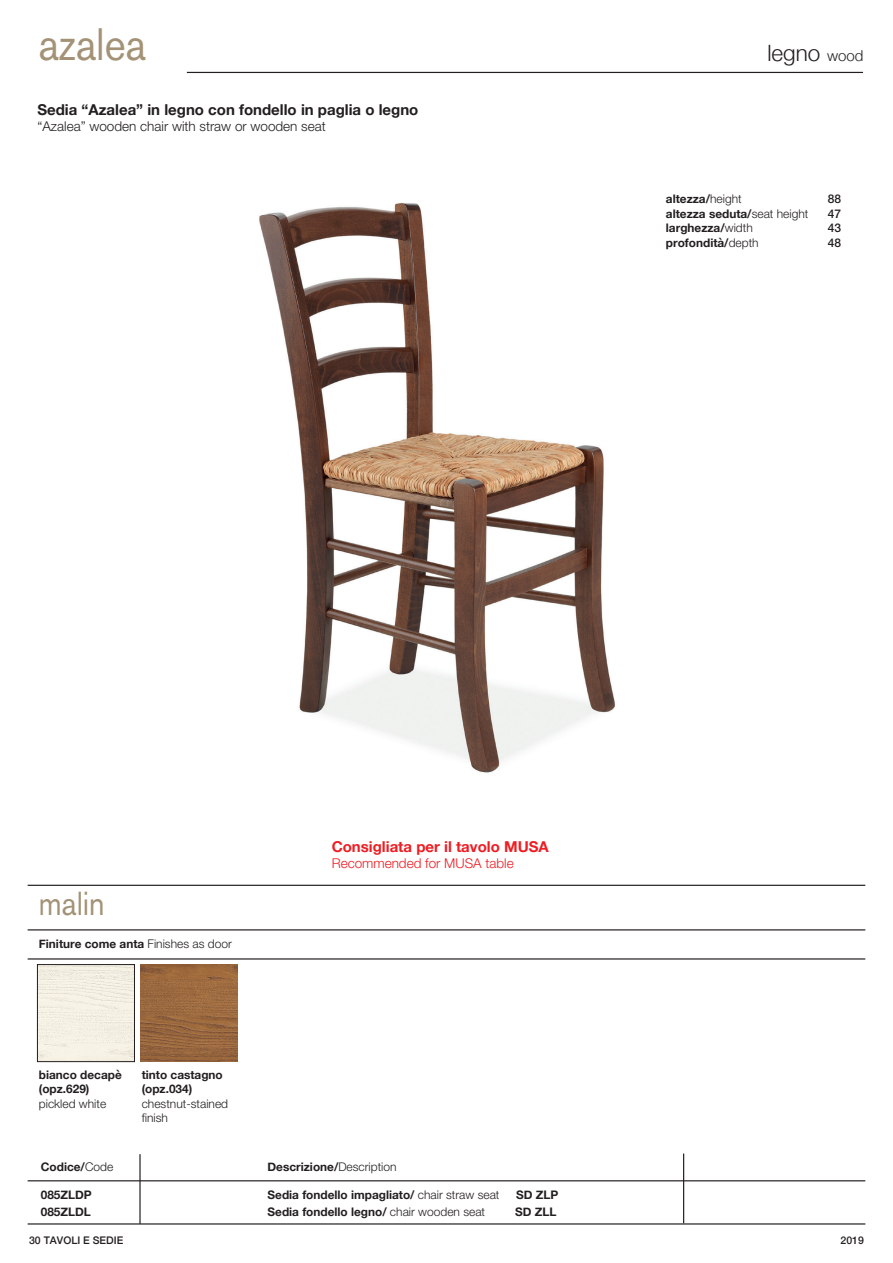
<style>
.page{position:relative;width:893px;height:1263px;background:#fff}
.page>*{position:absolute;margin:0;border:0;box-sizing:border-box;transform-origin:0 0}
.t1{font:45px "Akzidenz Grotesk BQ";color:#a39276;scale:.9 1}
.t2{font:33px "Akzidenz Grotesk BQ";color:#a39276;scale:.9 1}
.Normale{font:300 22.5px "Helvetica Neue";color:#231f20}
.Normale-2{font:700 15px "Helvetica Neue";color:#231f20}
.Normale-3{font:700 15px "Helvetica Neue";color:#ee1d23}
.Normale-4{font:300 13.5px "Helvetica Neue LT Pro";color:#231f20}
.Normale-5{font:300 13.5px "Helvetica Neue LT Pro";color:#ee1d23}
.Normale-6{font:300 12px/14.4px "Helvetica Neue LT Pro";color:#231f20}
.Normale-7{font:500 12px "Helvetica Neue LT Pro";color:#231f20}
.Normale-8{font:700 11.85px/14.1px "Helvetica Neue";color:#231f20}
.Normale-9{font:500 10.5px "Helvetica Neue";color:#231f20}
.s1{font-size:15px}
.s2{font-family:"Helvetica Neue LT Pro";font-weight:300;font-size:12px}
</style>
<div class="page">
<img style="left:259px;top:203px;width:357px;height:570px">
<hr style="left:187px;top:72px;width:676px;height:1px;background:#231f20">
<hr style="left:28px;top:1223px;width:837px;height:1px;background:#231f20">
<img style="left:141px;top:964px;width:97px;height:97px">
<img style="left:39px;top:966px;width:94px;height:94px">
<div style="left:37px;top:964px;width:98px;height:98px;border:1px solid #231f20"></div>
<hr style="left:28px;top:929px;width:837px;height:1px;background:#231f20">
<hr style="left:28px;top:958px;width:837px;height:1px;background:#231f20">
<hr style="left:28px;top:885px;width:837px;height:1px;background:#231f20">
<hr style="left:28px;top:1180px;width:837px;height:1px;background:#231f20">
<hr style="left:683px;top:1153px;width:1px;height:70px;background:#231f20">
<hr style="left:139px;top:1154px;width:2px;height:70px;background:#231f20">
<p class="t1" style="left:39px;top:18px;width:121px">azalea</p>
<p class="Normale-2" style="left:37px;top:98px;width:382px">Sedia “Azalea” in legno con fondello in paglia o legno</p>
<p class="Normale-4" style="left:37px;top:118px;width:290px">“Azalea” wooden chair with straw or wooden seat</p>
<p class="Normale" style="left:767px;top:35px;width:98px">legno <span class="s1">wood</span></p>
<p class="Normale-8" style="left:666px;top:192px;width:77px">altezza/<span class="s2">height</span></p>
<p class="Normale-7" style="left:828px;top:192px;width:15px">88</p>
<p class="Normale-8" style="left:666px;top:207px;width:144px">altezza seduta/<span class="s2">seat height</span></p>
<p class="Normale-7" style="left:828px;top:206px;width:15px">47</p>
<p class="Normale-8" style="left:666px;top:221px;width:88px">larghezza/<span class="s2">width</span></p>
<p class="Normale-7" style="left:828px;top:221px;width:15px">43</p>
<p class="Normale-8" style="left:666px;top:236px;width:94px">profondità/<span class="s2">depth</span></p>
<p class="Normale-7" style="left:828px;top:235px;width:15px">48</p>
<p class="t2" style="left:39px;top:884px;width:74px">malin</p>
<p class="Normale-8" style="left:39px;top:937px;width:194px">Finiture come anta <span class="s2">Finishes as door</span></p>
<p class="Normale-3" style="left:332px;top:835px;width:219px">Consigliata per il tavolo MUSA</p>
<p class="Normale-5" style="left:332px;top:855px;width:184px">Recommended for MUSA table</p>
<p class="Normale-8" style="left:39px;top:1068px;width:84px">bianco decapè</p>
<p class="Normale-8" style="left:39px;top:1082px;width:52px">(opz.629)</p>
<p class="Normale-6" style="left:39px;top:1096px;width:69px">pickled white</p>
<p class="Normale-8" style="left:41px;top:1159px;width:74px">Codice/<span class="s2">Code</span></p>
<p class="Normale-8" style="left:41px;top:1188px;width:52px">085ZLDP</p>
<p class="Normale-8" style="left:41px;top:1205px;width:52px">085ZLDL</p>
<p class="Normale-8" style="left:142px;top:1068px;width:83px">tinto castagno (opz.034)</p>
<p class="Normale-6" style="left:142px;top:1096px;width:88px">chestnut-stained finish</p>
<p class="Normale-8" style="left:268px;top:1159px;width:131px">Descrizione/<span class="s2">Description</span></p>
<p class="Normale-8" style="left:268px;top:1188px;width:233px">Sedia fondello impagliato/ <span class="s2">chair straw seat</span></p>
<p class="Normale-8" style="left:516px;top:1188px;width:44px">SD ZLP</p>
<p class="Normale-8" style="left:268px;top:1205px;width:219px">Sedia fondello legno/ <span class="s2">chair wooden seat</span></p>
<p class="Normale-8" style="left:515px;top:1205px;width:43px">SD ZLL</p>
<p class="Normale-9" style="left:29px;top:1232px;width:96px">30 TAVOLI E SEDIE</p>
<p class="Normale-9" style="left:840px;top:1232px;width:25px">2019</p>
</div>
